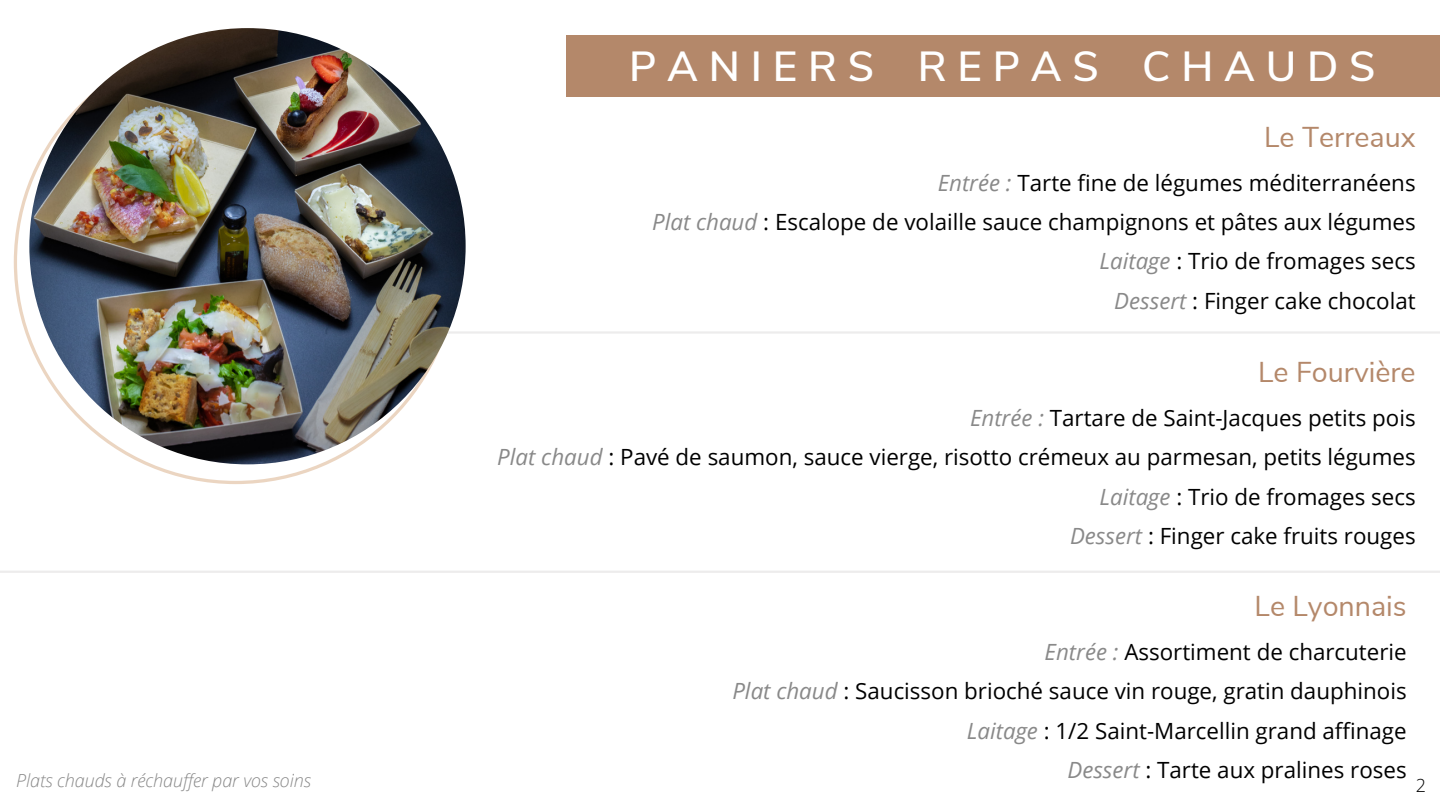
<style>
.page{position:relative;width:1440px;height:810px;background:#fff}
.page>*{position:absolute;margin:0;border:0;box-sizing:border-box;transform-origin:0 0}
.t1{font:600 42px "Nunito Sans";color:#fff}
.t2{font:28.65px "Nunito Sans";color:#b4886a}
.t3{font:22.35px/39.3px "Open Sans";color:#000;text-align:right}
.t4{font:italic 300 18px "Open Sans";letter-spacing:-.005em;color:#898989}
.t5{font:300 18px "Open Sans";color:#000}
.s1{font-style:italic;color:#898989}
</style>
<div class="page">
<div style="left:567px;top:36px;width:873px;height:61px;background:#b4886a"></div>
<svg style="left:14px;top:40px;width:444px;height:444px"></svg>
<hr style="left:107px;top:331px;width:1333px;height:3px;background:#edecec">
<hr style="left:0;top:571px;width:1440px;height:2px;background:#edecec">
<img style="left:29px;top:28px;width:437px;height:436px;border-radius:50%">
<p class="t4" style="left:16px;top:768px;width:297px">Plats chauds à réchauffer par vos soins</p>
<h1 class="t1" style="left:629px;top:36px;width:748px">P A N I E R S R E P A S C H A U D S</h1>
<p class="t2" style="left:1264px;top:116px;width:153px">Le Terreaux</p>
<p class="t3" style="left:652px;top:162px;width:765px"><span class="s1">Entrée :</span> Tarte fine de légumes méditerranéens<br><span class="s1">Plat chaud</span> : Escalope de volaille sauce champignons et pâtes aux légumes <span class="s1">Laitage</span> : Trio de fromages secs<br><span class="s1">Dessert</span> : Finger cake chocolat</p>
<p class="t2" style="left:1258px;top:351px;width:159px">Le Fourvière</p>
<p class="t3" style="left:497px;top:398px;width:920px"><span class="s1">Entrée :</span> Tartare de Saint-Jacques petits pois<br><span class="s1">Plat chaud</span> : Pavé de saumon, sauce vierge, risotto crémeux au parmesan, petits légumes <span class="s1">Laitage</span> : Trio de fromages secs<br><span class="s1">Dessert</span> : Finger cake fruits rouges</p>
<p class="t2" style="left:1255px;top:585px;width:154px">Le Lyonnais</p>
<p class="t3" style="left:732px;top:631px;width:676px"><span class="s1">Entrée :</span> Assortiment de charcuterie<br><span class="s1">Plat chaud</span> : Saucisson brioché sauce vin rouge, gratin dauphinois <span class="s1">Laitage</span> : 1/2 Saint-Marcellin grand affinage<br><span class="s1">Dessert</span> : Tarte aux pralines roses</p>
<p class="t5" style="left:1416px;top:773px;width:12px">2</p>
</div>
